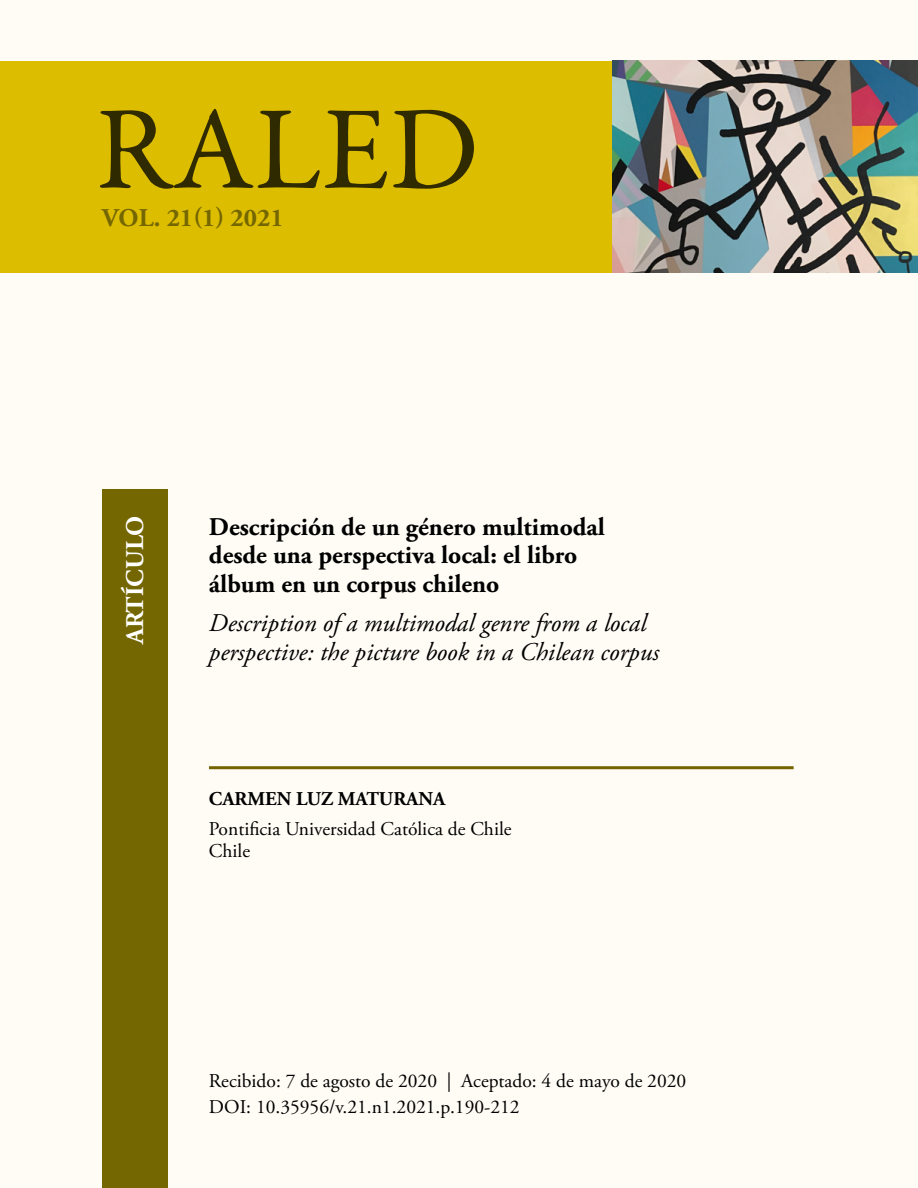
<style>
.page{position:relative;width:918px;height:1188px;background:#fefcf5}
.page>*{position:absolute;margin:0;border:0;box-sizing:border-box;transform-origin:0 0}
.t1{font:118.95px "Garamond Premr Pro";letter-spacing:.01em;color:#302a00}
.t2{font:700 25.5px/28.5px "Adobe Garamond Pro";color:#000}
.t3{font:italic 25.5px/28.5px "Adobe Garamond Pro";color:#000}
.t4{font:700 25.5px "Adobe Garamond Pro";color:#746600}
.t5{font:700 25.5px "Adobe Garamond Pro";color:#fff}
.t6{font:19.5px/22.5px "Adobe Garamond Pro";color:#000}
.t7{font:700 19.5px "Adobe Garamond Pro";color:#000}
</style>
<div class="page">
<div style="left:0;top:61px;width:612px;height:212px;background:#dec000"></div>
<div style="left:102px;top:490px;width:66px;height:698px;background:#746600"></div>
<img style="left:612px;top:61px;width:306px;height:212px">
<hr style="left:209px;top:766px;width:585px;height:3px;background:#746600">
<h1 class="t1" style="left:96px;top:78px;width:386px">RALED</h1>
<h2 class="t4" style="left:102px;top:203px;width:183px">VOL. 21(1) 2021</h2>
<h2 class="t5" style="left:120px;top:644px;width:130px;rotate:-90deg">ARTÍCULO</h2>
<h2 class="t2" style="left:209px;top:513px;width:397px">Descripción de un género multimodal desde una perspectiva local: el libro álbum en un corpus chileno</h2>
<h2 class="t3" style="left:209px;top:610px;width:452px">Description of a multimodal genre from a local perspective: the picture book in a Chilean corpus</h2>
<p class="t7" style="left:209px;top:787px;width:238px">CARMEN LUZ MATURANA</p>
<p class="t6" style="left:209px;top:818px;width:304px">Pontificia Universidad Católica de Chile<br>Chile</p>
<p class="t6" style="left:209px;top:1068px;width:479px;line-height:25.8px">Recibido: 7 de agosto de 2020 | Aceptado: 4 de mayo de 2020<br>DOI: 10.35956/v.21.n1.2021.p.190-212</p>
</div>
